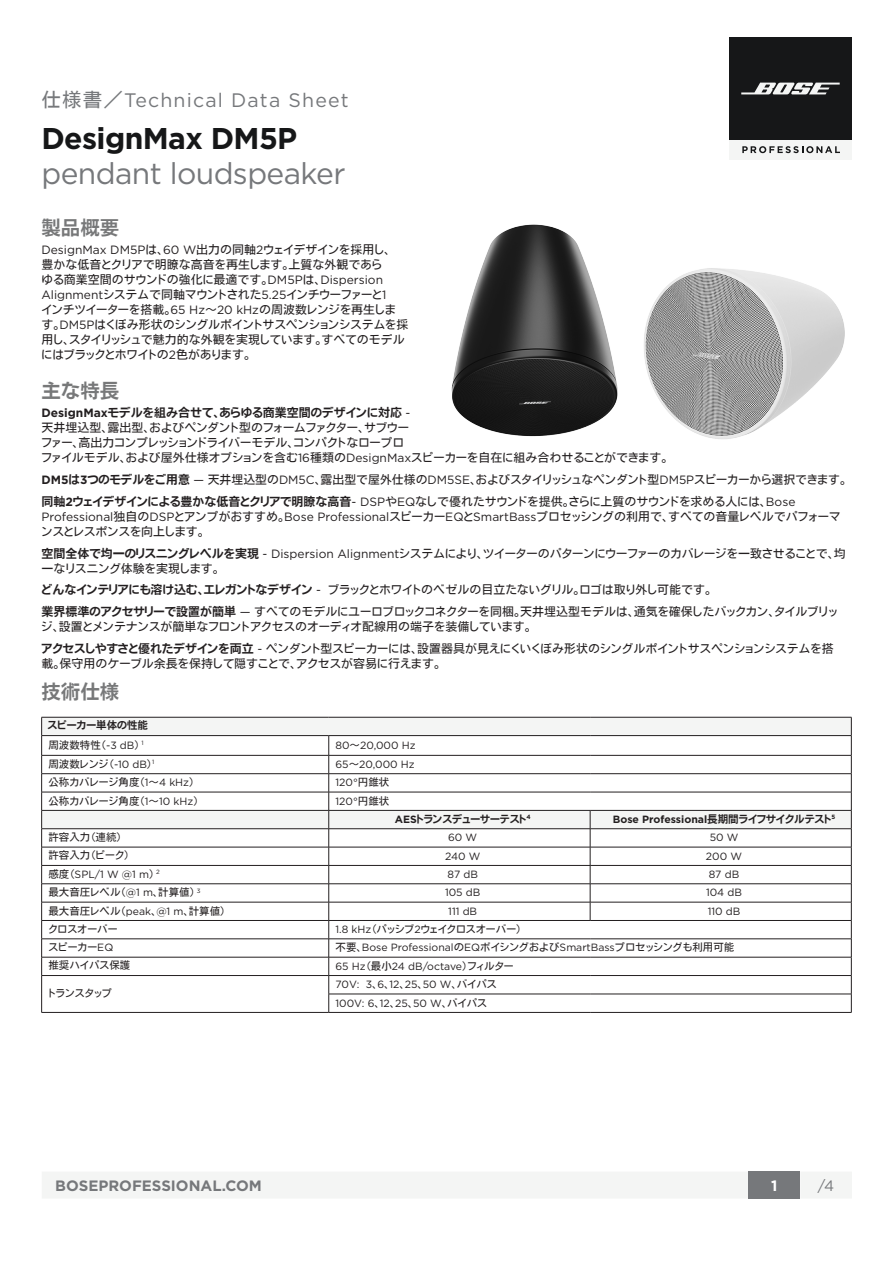
<style>
.page{position:relative;width:893px;height:1263px;background:#fff}
.page>*{position:absolute;margin:0;border:0;box-sizing:border-box;transform-origin:0 0}
.t1{font:30px "Gotham";letter-spacing:-.02em;color:#76787b}
.t2{font:700 30px "Gotham";letter-spacing:-.02em;color:#161718}
.t3{font:19.5px "Gotham";letter-spacing:.06em;color:#76787b}
.Text_Headers{font:19.5px "Motoya Ex Cedar W5 90 mskp RKSJ H";color:#777879}
.t4{font:700 15px "Gotham";color:#76787b}
.t5{font:15px "Gotham";color:#76787b}
.t6{font:700 15px "Gotham";color:#fff}
.Body{font:12px/15px "Motoya Ex Cedar W3 90 mskp RKSJ H";color:#231f20}
.Text_Plain_Table_Cel{font:10.5px "Gotham";color:#231f20}
.Text_Table_Heading{font:10.5px "Motoya Ex Cedar W3 90 mskp RKSJ H";color:#231f20}
.Text_Plain_Table_Cel-2{font:10.5px "Motoya Ex Cedar W3 90 mskp RKSJ H";color:#231f20}
.Text_Plain_Table_Cel-3{font:700 10.5px "Gotham";color:#231f20}
.Text_Plain_Table_Cel-4{font:10.5px "Motoya Ex Cedar W5 90 mskp RKSJ H";color:#231f20}
.Text_Table_Heading-2{font:10.5px "Gotham";color:#231f20}
.Text_Table_Heading-3{font:10.5px "Motoya Ex Cedar W5 90 mskp RKSJ H";color:#231f20}
.s1{font-family:"Motoya Ex Cedar W3 90 mskp RKSJ H"}
.s2{font-family:"Gotham"}
.s3{font-family:"Gotham";font-weight:700}
.s4{font-family:"Motoya Ex Cedar W5 90 mskp RKSJ H"}
.s5{font-family:"Motoya Ex Cedar W5 90 mskp RKSJ H";font-weight:400}
</style>
<div class="page">
<div style="left:42px;top:1171px;width:810px;height:27px;background:#f4f5f4"></div>
<div style="left:749px;top:1171px;width:51px;height:27px;background:#76787b"></div>
<img style="left:451px;top:224px;width:394px;height:215px">
<div style="left:729px;top:37px;width:122px;height:123px;background:#161718"></div>
<div style="left:729px;top:140px;width:122px;height:20px;background:#f4f5f4"></div>
<svg style="left:742px;top:146px;width:98px;height:7px"></svg>
<svg style="left:741px;top:83px;width:99px;height:11px"></svg>
<svg style="left:41px;top:717px;width:811px;height:295px"></svg>
<hr style="left:590px;top:994px;width:261px;height:1px;background:#231f20">
<hr style="left:41px;top:1012px;width:288px;height:1px;background:#231f20">
<hr style="left:329px;top:1012px;width:261px;height:1px;background:#231f20">
<hr style="left:590px;top:1012px;width:261px;height:1px;background:#231f20">
<h2 class="t3" style="left:41px;top:88px;width:309px"><span class="s1">仕様書／</span>Technical Data Sheet</h2>
<h1 class="t2" style="left:41px;top:119px;width:257px">DesignMax DM5P</h1>
<h1 class="t1" style="left:41px;top:154px;width:306px">pendant loudspeaker</h1>
<p class="Text_Headers" style="left:41px;top:218px;width:80px">製品概要</p>
<p class="Body" style="left:41px;top:242px;width:369px"><span class="s2">DesignMax DM5P</span>は、<span class="s2">60 W</span>出力の同軸<span class="s2">2</span>ウェイデザインを採用し、<br>豊かな低音とクリアで明瞭な高音を再生します。上質な外観であら<br>ゆる商業空間のサウンドの強化に最適です。<span class="s2">DM5P</span>は、<span class="s2">Dispersion Alignment</span>システムで同軸マウントされた<span class="s2">5.25</span>インチウーファーと<span class="s2">1<br></span>インチツイーターを搭載。<span class="s2">65 Hz</span>～<span class="s2">20 kHz</span>の周波数レンジを再生します。<span class="s2">DM5P</span>はくぼみ形状のシングルポイントサスペンションシステムを採用し、スタイリッシュで魅力的な外観を実現しています。すべてのモデルにはブラックとホワイトの<span class="s2">2</span>色があります。</p>
<p class="Text_Headers" style="left:41px;top:381px;width:80px">主な特長</p>
<p class="Body" style="left:41px;top:405px;width:627px"><span class="s3">DesignMax</span><span class="s4">モデルを組み合せて、あらゆる商業空間のデザインに対応</span> <span class="s2">-<br></span>天井埋込型、露出型、およびペンダント型のフォームファクター、サブウー<br>ファー、高出力コンプレッションドライバーモデル、コンパクトなロープロ<br>ファイルモデル、および屋外仕様オプションを含む<span class="s2">16</span>種類の<span class="s2">DesignMax</span>スピーカーを自在に組み合わせることができます。</p>
<p class="Body" style="left:41px;top:472px;width:806px"><span class="s3">DM5</span><span class="s4">は</span><span class="s3">3</span><span class="s4">つのモデルをご用意</span> <span class="s2">—</span> 天井埋込型の<span class="s2">DM5C</span>、露出型で屋外仕様の<span class="s2">DM5SE</span>、およびスタイリッシュなペンダント型<span class="s2">DM5P</span>スピーカーから選択できます。</p>
<p class="Body" style="left:41px;top:494px;width:801px"><span class="s4">同軸</span><span class="s3">2</span><span class="s4">ウェイデザインによる豊かな低音とクリアで明瞭な高音</span><span class="s2">- DSP</span>や<span class="s2">EQ</span>なしで優れたサウンドを提供。さらに上質のサウンドを求める人には、<span class="s2">Bose<br>Professional</span>独自の<span class="s2">DSP</span>とアンプがおすすめ。<span class="s2">Bose Professional</span>スピーカー<span class="s2">EQ</span>と<span class="s2">SmartBass</span>プロセッシングの利用で、すべての音量レベルでパフォーマンスとレスポンスを向上します。</p>
<p class="Body" style="left:41px;top:546px;width:806px"><span class="s4">空間全体で均一のリスニングレベルを実現</span> <span class="s2">- Dispersion Alignment</span>システムにより、ツイーターのパターンにウーファーのカバレージを一致させることで、均一なリスニング体験を実現します。</p>
<p class="Body" style="left:41px;top:582px;width:671px"><span class="s4">どんなインテリアにも溶け込む、エレガントなデザイン</span> <span class="s2">-</span> ブラックとホワイトのベゼルの目立たないグリル。ロゴは取り外し可能です。</p>
<p class="Body" style="left:41px;top:604px;width:797px"><span class="s4">業界標準のアクセサリーで設置が簡単</span> <span class="s2">—</span> すべてのモデルにユーロブロックコネクターを同梱。天井埋込型モデルは、通気を確保したバックカン、タイルブリッジ、設置とメンテナンスが簡単なフロントアクセスのオーディオ配線用の端子を装備しています。</p>
<p class="Body" style="left:41px;top:641px;width:794px"><span class="s4">アクセスしやすさと優れたデザインを両立</span> <span class="s2">-</span> ペンダント型スピーカーには、設置器具が見えにくいくぼみ形状のシングルポイントサスペンションシステムを搭載。保守用のケーブル余長を保持して隠すことで、アクセスが容易に行えます。</p>
<p class="Text_Headers" style="left:41px;top:682px;width:80px">技術仕様</p>
<p class="Text_Table_Heading-3" style="left:48px;top:720px;width:102px">スピーカー単体の性能</p>
<p class="Text_Plain_Table_Cel-2" style="left:48px;top:740px;width:97px">周波数特性（<span class="s2">-3 dB</span>） <sup>1</sup></p>
<p class="Text_Plain_Table_Cel" style="left:335px;top:738px;width:82px">80<span class="s1">～</span>20,000 Hz</p>
<p class="Text_Table_Heading" style="left:48px;top:758px;width:108px">周波数レンジ（<span class="s2">-10 dB</span>）<sup>1</sup></p>
<p class="Text_Plain_Table_Cel" style="left:335px;top:757px;width:81px">65<span class="s1">～</span>20,000 Hz</p>
<p class="Text_Table_Heading" style="left:48px;top:777px;width:147px">公称カバレージ角度（<span class="s2">1</span>～<span class="s2">4 kHz</span>）</p>
<p class="Text_Plain_Table_Cel" style="left:335px;top:776px;width:55px">120°<span class="s1">円錐状</span></p>
<p class="Text_Table_Heading" style="left:48px;top:795px;width:152px">公称カバレージ角度（<span class="s2">1</span>～<span class="s2">10 kHz</span>）</p>
<p class="Text_Plain_Table_Cel" style="left:335px;top:794px;width:55px">120°<span class="s1">円錐状</span></p>
<p class="Text_Plain_Table_Cel-4" style="left:395px;top:814px;width:137px"><span class="s3">AES</span>トランスデューサーテスト<sup>4</sup></p>
<p class="Text_Plain_Table_Cel-3" style="left:613px;top:812px;width:224px">Bose Professional<span class="s5">長期間ライフサイクルテスト</span><sup>5</sup></p>
<p class="Text_Table_Heading" style="left:48px;top:832px;width:75px">許容入力（連続）</p>
<p class="Text_Plain_Table_Cel" style="left:448px;top:831px;width:31px">60 W</p>
<p class="Text_Plain_Table_Cel" style="left:710px;top:831px;width:30px">50 W</p>
<p class="Text_Table_Heading" style="left:48px;top:850px;width:83px">許容入力（ピーク）</p>
<p class="Text_Plain_Table_Cel" style="left:445px;top:849px;width:37px">240 W</p>
<p class="Text_Plain_Table_Cel" style="left:706px;top:849px;width:38px">200 W</p>
<p class="Text_Table_Heading-2" style="left:48px;top:867px;width:113px"><span class="s1">感度（</span>SPL/1 W @1 m<span class="s1">）</span> <sup>2</sup></p>
<p class="Text_Plain_Table_Cel" style="left:447px;top:867px;width:32px">87 dB</p>
<p class="Text_Plain_Table_Cel" style="left:709px;top:867px;width:32px">87 dB</p>
<p class="Text_Table_Heading" style="left:48px;top:887px;width:154px">最大音圧レベル（<span class="s2">@1 m</span>、計算値） <sup>3</sup></p>
<p class="Text_Plain_Table_Cel" style="left:445px;top:886px;width:37px">105 dB</p>
<p class="Text_Plain_Table_Cel" style="left:706px;top:886px;width:38px">104 dB</p>
<p class="Text_Table_Heading" style="left:48px;top:905px;width:179px">最大音圧レベル（<span class="s2">peak</span>、<span class="s2">@1 m</span>、計算値）</p>
<p class="Text_Plain_Table_Cel" style="left:448px;top:904px;width:30px">111 dB</p>
<p class="Text_Plain_Table_Cel" style="left:708px;top:904px;width:34px">110 dB</p>
<p class="Text_Table_Heading" style="left:48px;top:923px;width:71px">クロスオーバー</p>
<p class="Text_Plain_Table_Cel-2" style="left:335px;top:924px;width:187px"><span class="s2">1.8 kHz</span>（パッシブ<span class="s2">2</span>ウェイクロスオーバー）</p>
<p class="Text_Table_Heading" style="left:48px;top:942px;width:66px">スピーカー<span class="s2">EQ</span></p>
<p class="Text_Plain_Table_Cel" style="left:335px;top:941px;width:400px"><span class="s1">不要、</span>Bose Professional<span class="s1">の</span>EQ<span class="s1">ボイシングおよび</span>SmartBass<span class="s1">プロセッシングも利用可能</span></p>
<p class="Text_Table_Heading" style="left:48px;top:960px;width:84px">推奨ハイパス保護</p>
<p class="Text_Plain_Table_Cel" style="left:335px;top:959px;width:180px">65 Hz<span class="s1">（最小</span>24 dB/octave<span class="s1">）フィルター</span></p>
<p class="Text_Table_Heading" style="left:48px;top:988px;width:65px">トランスタップ</p>
<p class="Text_Plain_Table_Cel" style="left:335px;top:977px;width:163px">70V: 3<span class="s1">、</span>6<span class="s1">、</span>12<span class="s1">、</span>25<span class="s1">、</span>50 W<span class="s1">、バイパス</span></p>
<p class="Text_Plain_Table_Cel" style="left:335px;top:996px;width:153px">100V: 6<span class="s1">、</span>12<span class="s1">、</span>25<span class="s1">、</span>50 W<span class="s1">、バイパス</span></p>
<p class="t4" style="left:55px;top:1176px;width:208px">BOSEPROFESSIONAL.COM</p>
<p class="t6" style="left:771px;top:1176px;width:8px">1</p>
<p class="t5" style="left:818px;top:1176px;width:18px">/4</p>
</div>
